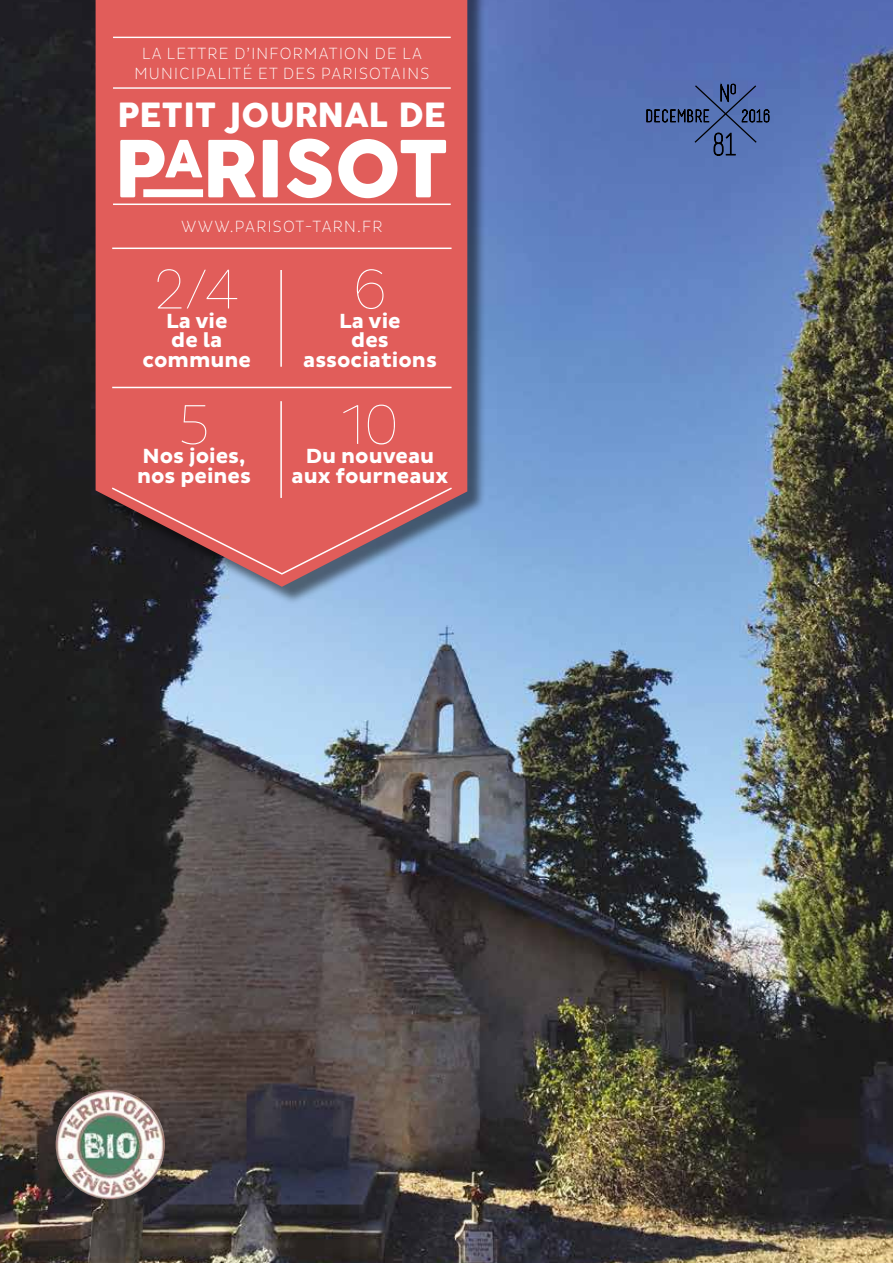
<style>
.page{position:relative;width:893px;height:1263px;background:#fff}
.page>*{position:absolute;margin:0;border:0;box-sizing:border-box;transform-origin:0 0}
.t1{font:77.4px "COCOGOOSE";color:#fff}
.t2{font:100 57px "Pluto Sans Cond";color:#fff}
.t3{font:32.55px "COCOGOOSE";color:#fff}
.t4{font:700 20.85px/19.5px "Pluto Sans";color:#fff;text-align:center}
.t5{font:300 16.5px/19.5px "Pluto Sans Cond Ex";letter-spacing:.08em;color:#fff;text-align:center}
</style>
<div class="page">
<img style="left:0;top:0;width:893px;height:1263px">
<div style="left:98px;top:0;width:388px;height:605px;background:#000;opacity:.5"></div>
<div style="left:96px;top:0;width:371px;height:587px;background:#e15d5a"></div>
<hr style="left:112px;top:387px;width:340px;height:1px;background:#fff">
<hr style="left:280px;top:401px;width:2px;height:97px;background:#fff">
<hr style="left:280px;top:270px;width:2px;height:97px;background:#fff">
<svg style="left:110px;top:486px;width:344px;height:89px;background:#a95f65"></svg>
<hr style="left:112px;top:248px;width:340px;height:1px;background:#fff">
<hr style="left:113px;top:37px;width:338px;height:1px;background:#fff">
<hr style="left:113px;top:87px;width:338px;height:2px;background:#fff">
<hr style="left:113px;top:204px;width:338px;height:1px;background:#fff">
<div style="left:143px;top:189px;width:60px;height:8px;background:#fff"></div>
<svg style="left:646px;top:83px;width:124px;height:73px;background:#4d65a0"></svg>
<img style="left:56px;top:1090px;width:109px;height:69px">
<img style="left:58px;top:1159px;width:105px;height:40px">
<p class="t5" style="left:134px;top:44px;width:296px">LA LETTRE D’INFORMATION DE LA<br>MUNICIPALITÉ ET DES PARISOTAINS</p>
<h3 class="t3" style="left:118px;top:90px;width:330px">PETIT JOURNAL DE</h3>
<h1 class="t1" style="left:115px;top:111px;width:336px">P<sup>A</sup>RISOT</h1>
<p class="t5" style="left:181px;top:216px;width:203px">WWW.PARISOT-TARN.FR</p>
<h2 class="t2" style="left:154px;top:257px;width:87px">2/4</h2>
<p class="t4" style="left:143px;top:312px;width:110px">La vie<br>de la commune</p>
<h2 class="t2" style="left:178px;top:392px;width:33px">5</h2>
<p class="t4" style="left:137px;top:447px;width:115px;text-align:left">Nos joies, nos peines</p>
<h2 class="t2" style="left:353px;top:257px;width:35px">6</h2>
<p class="t4" style="left:303px;top:312px;width:135px">La vie<br>des associations</p>
<h2 class="t2" style="left:341px;top:392px;width:59px">10</h2>
<p class="t4" style="left:292px;top:447px;width:158px">Du nouveau aux fourneaux</p>
</div>
